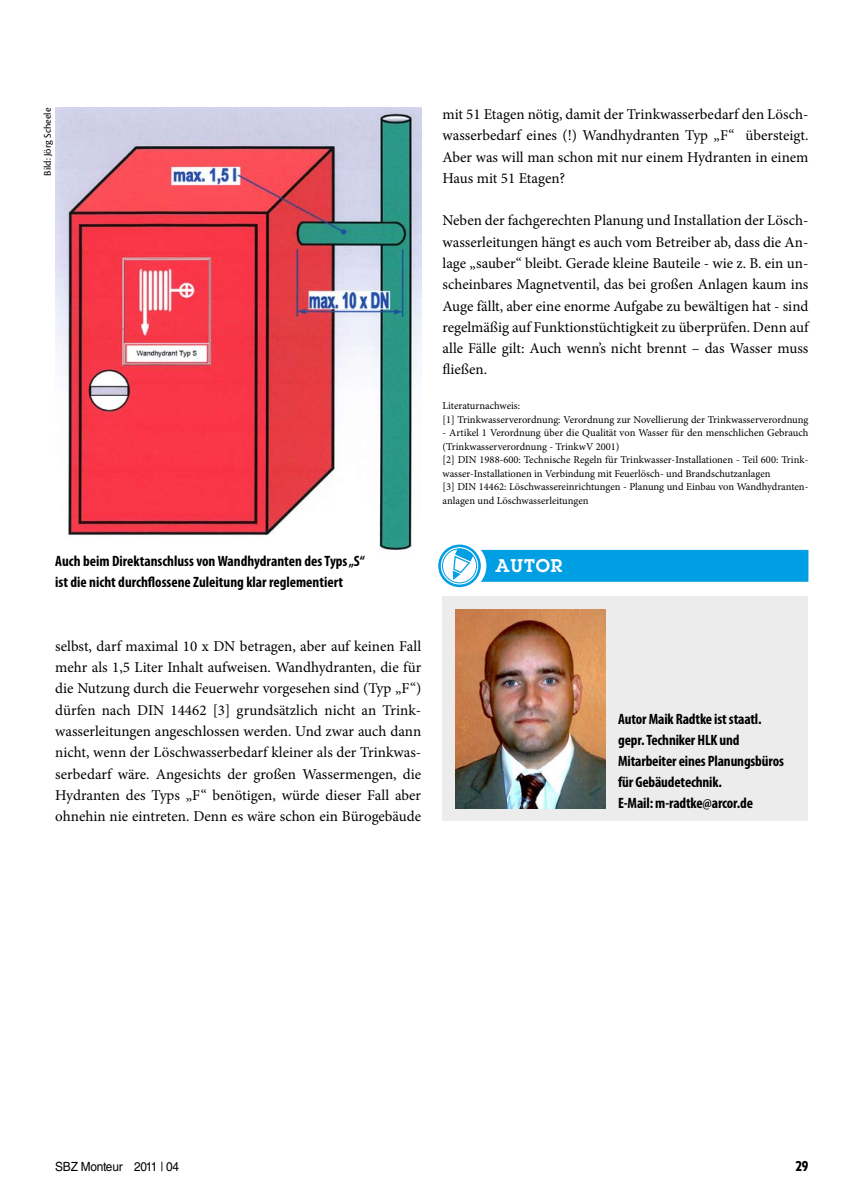
<style>
.page{position:relative;width:851px;height:1204px;background:#fff}
.page>*{position:absolute;margin:0;border:0;box-sizing:border-box;transform-origin:0 0}
.t1{font:600 18px "Lubalin Graph Std";color:#fff}
.t2{font:15px/21.3px "Minion Pro";color:#000;text-align:justify}
.t3{font:700 condensed 15px/21px "Myriad Pro";letter-spacing:-.01em;color:#000}
.t4{font:800 condensed 13.5px "Tempo Std";color:#000}
.t5{font:12.6px "Helvetica LT Std";letter-spacing:-.02em;color:#000;scale:.94 1}
.t6{font:10.5px/13.5px "Minion Pro";color:#000}
.t7{font:10.5px "Cronos Pro";color:#000}
</style>
<div class="page">
<svg style="left:439px;top:546px;width:40px;height:39px"></svg>
<div style="left:438px;top:544px;width:42px;height:43px;border:3px solid #009ee3;border-radius:50%"></div>
<div style="left:442px;top:548px;width:35px;height:35px;border:1px solid #009ee3;border-radius:50%"></div>
<div style="left:442px;top:596px;width:366px;height:225px;background:#ececec"></div>
<img style="left:455px;top:609px;width:150px;height:199px">
<svg style="left:452px;top:549px;width:356px;height:32px;background:#15a6e5"></svg>
<img style="left:55px;top:108px;width:366px;height:443px">
<p class="t7" style="left:41px;top:176px;width:69px;rotate:-90deg">Bild: Jörg Scheele</p>
<p class="t3" style="left:55px;top:550px;width:311px">Auch beim Direktanschluss von Wandhydranten des Typs „S“ ist die nicht durchflossene Zuleitung klar reglementiert</p>
<p class="t2" style="left:55px;top:635px;width:367px">selbst, darf maximal 10 x DN betragen, aber auf keinen Fall mehr als 1,5 Liter Inhalt aufweisen. Wandhydranten, die für die Nutzung durch die Feuerwehr vorgesehen sind (Typ „F“) dürfen nach DIN 14462 [3] grundsätzlich nicht an Trink&shy;wasserleitungen angeschlossen werden. Und zwar auch dann nicht, wenn der Löschwasserbedarf kleiner als der Trinkwas&shy;serbedarf wäre. Angesichts der großen Wassermengen, die Hydranten des Typs „F“ benötigen, würde dieser Fall aber ohnehin nie eintreten. Denn es wäre schon ein Bürogebäude</p>
<p class="t2" style="left:442px;top:104px;width:367px">mit 51 Etagen nötig, damit der Trinkwasserbedarf den Lösch&shy;wasserbedarf eines (!) Wandhydranten Typ „F“ übersteigt.<br>Aber was will man schon mit nur einem Hydranten in einem Haus mit 51 Etagen?</p>
<p class="t2" style="left:442px;top:210px;width:367px">Neben der fachgerechten Planung und Installation der Lösch&shy;wasserleitungen hängt es auch vom Betreiber ab, dass die An&shy;lage „sauber“ bleibt. Gerade kleine Bauteile - wie z. B. ein un&shy;scheinbares Magnetventil, das bei großen Anlagen kaum ins Auge fällt, aber eine enorme Aufgabe zu bewältigen hat - sind regelmäßig auf Funktionstüchtigkeit zu überprüfen. Denn auf alle Fälle gilt: Auch wenn’s nicht brennt – das Wasser muss fließen.</p>
<p class="t6" style="left:442px;top:399px;width:367px">Literaturnachweis:<br>[1] Trinkwasserverordnung: Verordnung zur Novellierung der Trinkwasserverordnung</p>
<p class="t6" style="left:442px;top:426px;width:367px">- Artikel 1 Verordnung über die Qualität von Wasser für den menschlichen Gebrauch (Trinkwasserverordnung - TrinkwV 2001)<br>[2] DIN 1988-600: Technische Regeln für Trinkwasser-Installationen - Teil 600: Trink&shy;wasser-Installationen in Verbindung mit Feuerlösch- und Brandschutzanlagen<br>[3] DIN 14462: Löschwassereinrichtungen - Planung und Einbau von Wandhydranten&shy;anlagen und Löschwasserleitungen</p>
<p class="t1" style="left:495px;top:554px;width:67px">AUTOR</p>
<p class="t3" style="left:618px;top:708px;width:167px">Autor Maik Radtke ist staatl. gepr. Techniker HLK und<br>Mitarbeiter eines Planungsbüros für Gebäudetechnik.<br>E-Mail: m-radtke@arcor.de</p>
<p class="t5" style="left:55px;top:1158px;width:133px">SBZ Monteur 2011 | 04</p>
<p class="t4" style="left:795px;top:1157px;width:14px">29</p>
</div>
